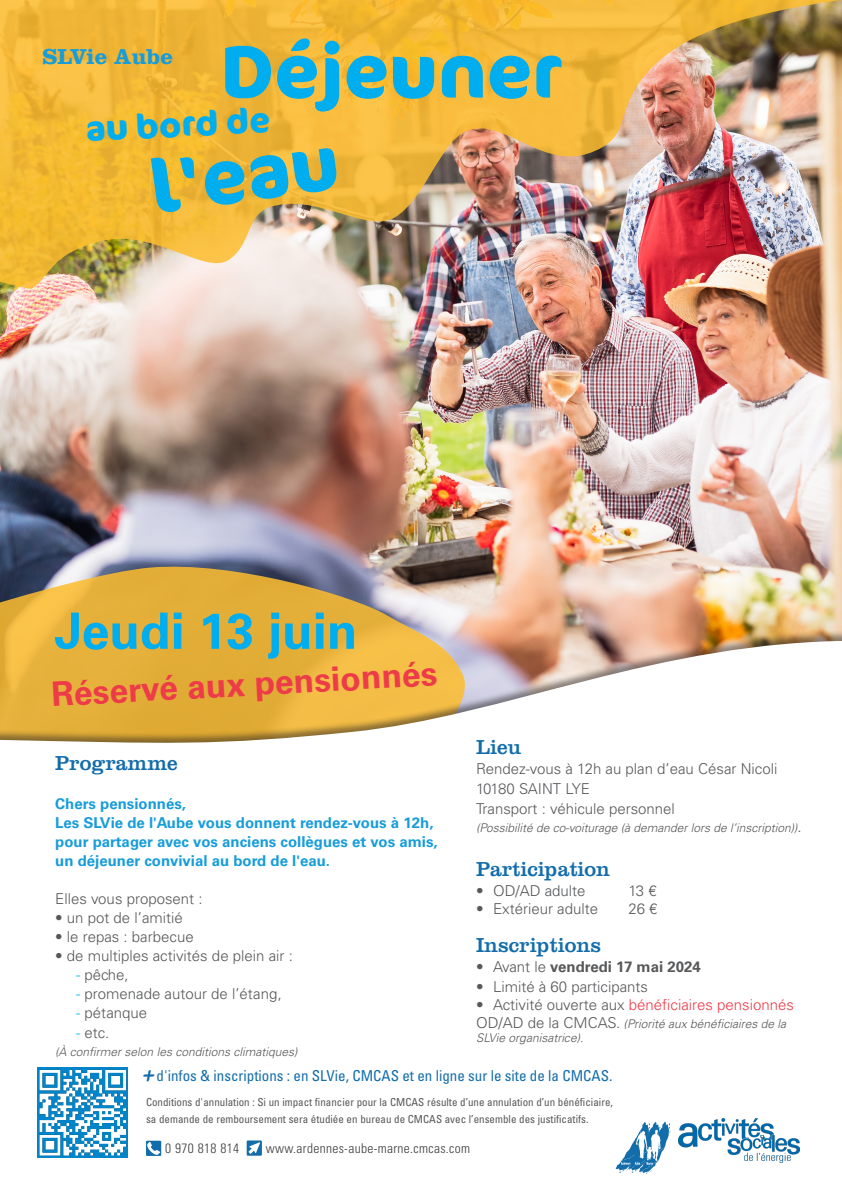
<style>
.page{position:relative;width:842px;height:1191px;background:#fff}
.page>*{position:absolute;margin:0;border:0;box-sizing:border-box;transform-origin:0 0}
.t1{font:700 74.7px "Cocon OT";color:#00aeef}
.t2{font:700 74px "Cocon OT";color:#00aeef}
.t3{font:700 50.1px "Univers LT Std";color:#00aeef}
.t4{font:35px "PR8 Charade";color:#136dab}
.t5{font:700 34.2px "Cocon OT";color:#00aeef}
.t6{font:700 33.6px "Univers LT Std";color:#ee3b49}
.t7{font:700 22.4px "Clarendon LT Std";color:#179dd9}
.t8{font:21px "Clarendon LT Std";color:#136dab}
.t9{font:300 15px "Univers LT Std";color:#57585a}
.t10{font:700 15px "Univers LT Std";color:#179dd9}
.t11{font:condensed 15px "Univers LT Std";color:#136dab}
.t12{font:300 15px "Univers LT Std";color:#ee3b49}
.t13{font:700 15px "Univers LT Std";color:#57585a}
.DETAILS{font:300 condensed 13.5px "Univers LT Std";letter-spacing:.025em;color:#3e3e3f}
.t14{font:italic 300 12px/14.4px "Univers LT Std";color:#57585a}
.DETAILS-2{font:condensed 11px/17px "Univers LT Std";color:#57585a}
.s1{color:#00baf1}
.s2{font-style:normal;font-size:15px}
.s3{font-weight:300}
.s4{color:#57585a}
</style>
<div class="page">
<img style="left:0;top:438px;width:842px;height:191px">
<img style="left:0;top:0;width:842px;height:438px">
<svg style="left:0;top:560px;width:471px;height:69px;fill:#e3ae3b"></svg>
<div style="left:0;top:629px;width:842px;height:234px;background:#231f20;opacity:.5"></div>
<svg style="left:0;top:641px;width:842px;height:221px"></svg>
<img style="left:679px;top:1118px;width:120px;height:44px">
<svg style="left:615px;top:1121px;width:55px;height:52px"></svg>
<svg style="left:146px;top:1140px;width:15px;height:16px"></svg>
<svg style="left:247px;top:1140px;width:15px;height:15px"></svg>
<img style="left:38px;top:1067px;width:90px;height:90px">
<p class="t2" style="left:221px;top:18px;width:342px">Déjeuner</p>
<p class="t7" style="left:43px;top:43px;width:132px">SLVie Aube</p>
<p class="t5" style="left:85px;top:105px;width:186px;rotate:-3deg">au bord de</p>
<p class="t1" style="left:143px;top:135px;width:192px;rotate:-8deg">l'eau</p>
<p class="t3" style="left:54px;top:602px;width:304px">Jeudi 13 juin</p>
<p class="t6" style="left:51px;top:674px;width:388px;rotate:-3deg">Réservé aux pensionnés</p>
<p class="t8" style="left:55px;top:751px;width:124px">Programme</p>
<p class="t10" style="left:55px;top:794px;width:132px">Chers pensionnés,</p>
<p class="t10" style="left:55px;top:813px;width:380px">Les SLVie de l'Aube vous donnent rendez-vous à 12h,</p>
<p class="t10" style="left:55px;top:832px;width:384px">pour partager avec vos anciens collègues et vos amis,</p>
<p class="t10" style="left:55px;top:851px;width:276px">un déjeuner convivial au bord de l'eau.</p>
<p class="t9" style="left:55px;top:889px;width:149px">Elles vous proposent :</p>
<p class="t9" style="left:55px;top:908px;width:129px">• un pot de l’amitié</p>
<p class="t9" style="left:55px;top:927px;width:140px">• le repas : barbecue</p>
<p class="t9" style="left:55px;top:946px;width:239px">• de multiples activités de plein air :</p>
<p class="t9" style="left:76px;top:965px;width:54px"><span class="s1">-</span> pêche,</p>
<p class="t9" style="left:76px;top:984px;width:207px"><span class="s1">-</span> promenade autour de l’étang,</p>
<p class="t9" style="left:76px;top:1003px;width:73px"><span class="s1">-</span> pétanque</p>
<p class="t9" style="left:76px;top:1023px;width:35px"><span class="s1">-</span> etc.</p>
<p class="t14" style="left:55px;top:1044px;width:244px">(À confirmer selon les conditions climatiques)</p>
<p class="t8" style="left:476px;top:734px;width:47px">Lieu</p>
<p class="t9" style="left:476px;top:759px;width:303px">Rendez-vous à 12h au plan d’eau César Nicoli</p>
<p class="t9" style="left:476px;top:779px;width:115px">10180 SAINT LYE</p>
<p class="t9" style="left:476px;top:799px;width:200px">Transport : véhicule personnel</p>
<p class="t14" style="left:476px;top:820px;width:327px">(Possibilité de co-voiturage (à demander lors de l’inscription))<span class="s2">.</span></p>
<p class="t8" style="left:476px;top:856px;width:136px">Participation</p>
<p class="t9" style="left:476px;top:881px;width:111px">• OD/AD adulte</p>
<p class="t9" style="left:628px;top:881px;width:30px">13 €</p>
<p class="t9" style="left:476px;top:899px;width:124px">• Extérieur adulte</p>
<p class="t9" style="left:628px;top:899px;width:31px">26 €</p>
<p class="t8" style="left:476px;top:932px;width:126px">Inscriptions</p>
<p class="t13" style="left:476px;top:957px;width:226px"><span class="s3">• Avant le</span> vendredi 17 mai 2024</p>
<p class="t9" style="left:476px;top:977px;width:174px">• Limité à 60 participants</p>
<p class="t12" style="left:476px;top:995px;width:319px"><span class="s4">• Activité ouverte aux</span> bénéficiaires pensionnés</p>
<p class="t14" style="left:476px;top:1016px;width:312px"><span class="s2">OD/AD de la CMCAS.</span> (Priorité aux bénéficiaires de la<br>SLVie organisatrice).</p>
<p class="t4" style="left:140px;top:1046px;width:17px">+</p>
<p class="t11" style="left:156px;top:1065px;width:457px">d'infos &amp; inscriptions : en SLVie, CMCAS et en ligne sur le site de la CMCAS.</p>
<p class="DETAILS-2" style="left:146px;top:1093px;width:468px">Conditions d'annulation : Si un impact financier pour la CMCAS résulte d’une annulation d’un bénéficiaire, sa demande de remboursement sera étudiée en bureau de CMCAS avec l’ensemble des justificatifs.</p>
<p class="DETAILS" style="left:165px;top:1139px;width:75px">0 970 818 814</p>
<p class="DETAILS" style="left:266px;top:1139px;width:206px">www.ardennes-aube-marne.cmcas.com</p>
</div>
